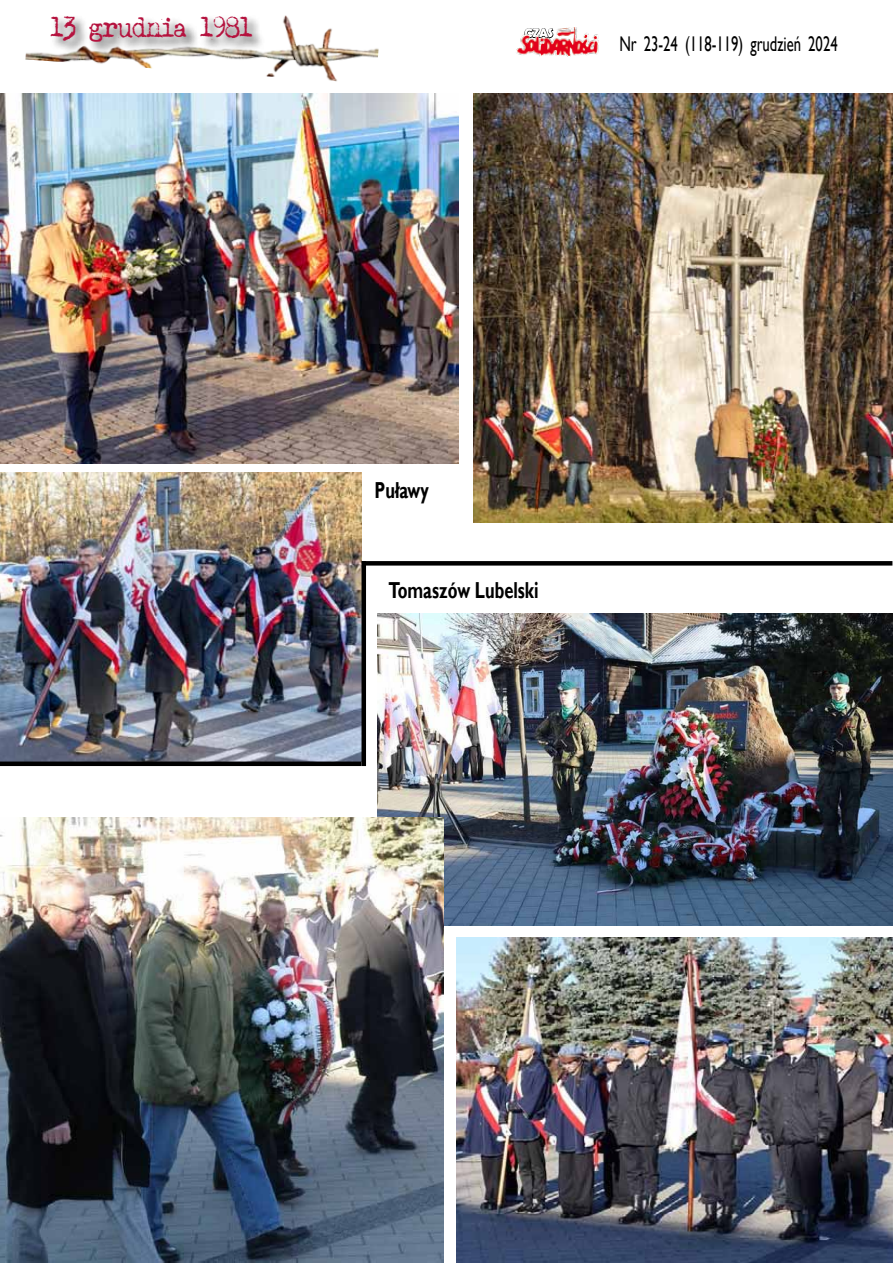
<style>
.page{position:relative;width:893px;height:1263px;background:#fff}
.page>*{position:absolute;margin:0;border:0;box-sizing:border-box;transform-origin:0 0}
.t1{font:700 23.1px "Gill Sans";color:#000;scale:.71 1}
.t2{font:22.2px "Maszyna AEG";letter-spacing:-.04em;color:#b5123e;scale:.89 1}
.t3{font:21.15px "Gill Sans";color:#000;scale:.69 1}
.t4{font:700 12.6px "Berlin Sans FB Demi";color:#fff}
</style>
<div class="page">
<img style="left:516px;top:40px;width:83px;height:16px">
<img style="left:517px;top:28px;width:81px;height:27px">
<img style="left:25px;top:15px;width:354px;height:67px">
<div style="left:49px;top:14px;width:216px;height:41px;background:#000;opacity:.75"></div>
<img style="left:0;top:472px;width:362px;height:289px">
<img style="left:0;top:94px;width:458px;height:369px">
<img style="left:378px;top:614px;width:515px;height:311px">
<img style="left:456px;top:938px;width:437px;height:325px">
<img style="left:0;top:818px;width:443px;height:445px">
<img style="left:473px;top:94px;width:419px;height:428px">
<div style="left:362px;top:561px;width:530px;height:5px;background:#000"></div>
<div style="left:0;top:761px;width:362px;height:5px;background:#000"></div>
<hr style="left:362px;top:561px;width:4px;height:205px;background:#000">
<p class="t2" style="left:50px;top:13px;width:229px">13 grudnia 1981</p>
<p class="t4" style="left:524px;top:26px;width:30px">CZAS</p>
<p class="t3" style="left:619px;top:32px;width:318px">Nr 23-24 (118-119) grudzień 2024</p>
<p class="t1" style="left:375px;top:477px;width:78px">Puławy</p>
<p class="t1" style="left:389px;top:577px;width:213px">Tomaszów Lubelski</p>
</div>
